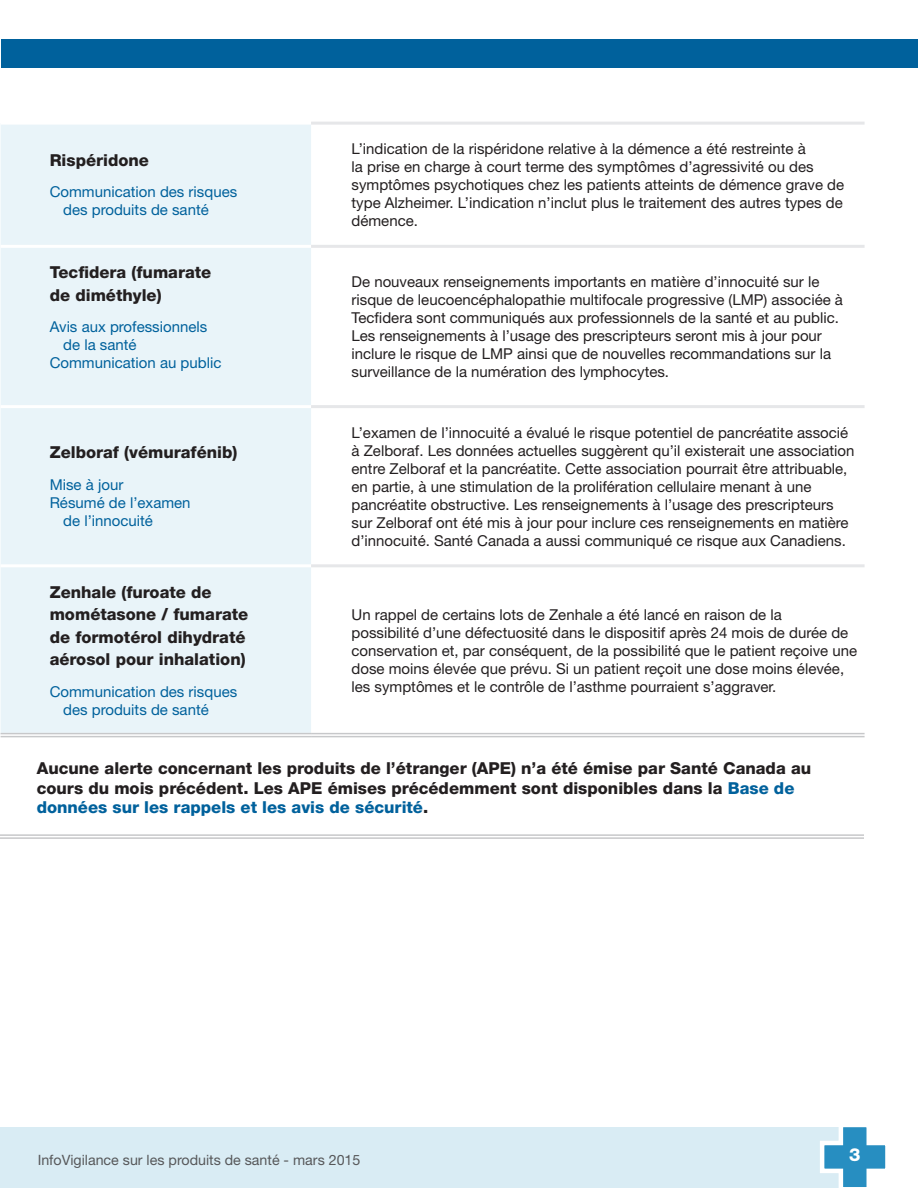
<style>
.page{position:relative;width:918px;height:1188px;background:#fff}
.page>*{position:absolute;margin:0;border:0;box-sizing:border-box;transform-origin:0 0}
.t1{font:800 18px "Helvetica Neue LT Std";color:#fff}
.Recap_-_Product{font:800 16.5px/22.5px "Helvetica Neue LT Std";color:#231f20}
.Text_-_Body{font:15px/18px "Helvetica Neue LT Std";color:#231f20}
.Recap_-_Com_Type{font:15px/18px "Helvetica Neue LT Std";color:#00619c}
.t2{font:14.25px "Helvetica Neue LT Std";color:#57585a}
.s1{color:#00619c}
</style>
<div class="page">
<div style="left:1px;top:1127px;width:854px;height:61px;background:#d9ecf4"></div>
<hr style="left:0;top:1127px;width:1px;height:61px;background:#d9ecf4">
<svg style="left:820px;top:1127px;width:66px;height:61px"></svg>
<div style="left:1px;top:39px;width:917px;height:29px;background:#00619c"></div>
<div style="left:1px;top:125px;width:310px;height:608px;background:#e9f4f9"></div>
<hr style="left:1px;top:733px;width:310px;height:4px;background:#f1f1f1">
<hr style="left:311px;top:733px;width:554px;height:4px;background:#f4f4f5">
<hr style="left:1px;top:245px;width:310px;height:3px;background:#fff">
<hr style="left:1px;top:405px;width:310px;height:3px;background:#fff">
<hr style="left:1px;top:564px;width:310px;height:3px;background:#fff">
<hr style="left:1px;top:733px;width:310px;height:1px;background:#c7c8ca">
<hr style="left:1px;top:736px;width:310px;height:1px;background:#c7c8ca">
<hr style="left:311px;top:733px;width:554px;height:1px;background:#c7c8ca">
<hr style="left:311px;top:736px;width:554px;height:1px;background:#c7c8ca">
<hr style="left:311px;top:122px;width:554px;height:3px;background:#e6e7e9">
<hr style="left:311px;top:245px;width:554px;height:3px;background:#e6e7e9">
<hr style="left:311px;top:405px;width:554px;height:3px;background:#e6e7e9">
<hr style="left:311px;top:564px;width:554px;height:3px;background:#e6e7e9">
<hr style="left:0;top:834px;width:864px;height:2px;background:#c7c8ca">
<hr style="left:0;top:837px;width:864px;height:2px;background:#c7c8ca">
<p class="Recap_-_Product" style="left:50px;top:149px;width:101px">Rispéridone</p>
<p class="Recap_-_Com_Type" style="left:63px;top:183px;width:176px;text-indent:-14px">Communication des risques des produits de santé</p>
<p class="Recap_-_Product" style="left:50px;top:261px;width:163px">Tecfidera (fumarate de diméthyle)</p>
<p class="Recap_-_Com_Type" style="left:63px;top:318px;width:146px;text-indent:-14px">Avis aux professionnels de la santé</p>
<p class="Recap_-_Com_Type" style="left:50px;top:354px;width:173px">Communication au public</p>
<p class="Recap_-_Product" style="left:50px;top:441px;width:189px">Zelboraf (vémurafénib)</p>
<p class="Recap_-_Com_Type" style="left:50px;top:475px;width:75px">Mise à jour</p>
<p class="Recap_-_Com_Type" style="left:63px;top:493px;width:129px;text-indent:-14px">Résumé de l’examen de l’innocuité</p>
<p class="Recap_-_Product" style="left:50px;top:581px;width:200px">Zenhale (furoate de mométasone / fumarate de formotérol dihydraté aérosol pour inhalation)</p>
<p class="Recap_-_Com_Type" style="left:63px;top:682px;width:176px;text-indent:-14px">Communication des risques des produits de santé</p>
<p class="Text_-_Body" style="left:352px;top:140px;width:494px">L’indication de la rispéridone relative à la démence a été restreinte à<br>la prise en charge à court terme des symptômes d’agressivité ou des symptômes psychotiques chez les patients atteints de démence grave de type Alzheimer. L’indication n’inclut plus le traitement des autres types de démence.</p>
<p class="Text_-_Body" style="left:352px;top:272px;width:493px">De nouveaux renseignements importants en matière d’innocuité sur le risque de leucoencéphalopathie multifocale progressive (LMP) associée à Tecfidera sont communiqués aux professionnels de la santé et au public.<br>Les renseignements à l’usage des prescripteurs seront mis à jour pour inclure le risque de LMP ainsi que de nouvelles recommandations sur la surveillance de la numération des lymphocytes.</p>
<p class="Text_-_Body" style="left:352px;top:423px;width:504px">L’examen de l’innocuité a évalué le risque potentiel de pancréatite associé à Zelboraf. Les données actuelles suggèrent qu’il existerait une association entre Zelboraf et la pancréatite. Cette association pourrait être attribuable, en partie, à une stimulation de la prolifération cellulaire menant à une pancréatite obstructive. Les renseignements à l’usage des prescripteurs sur Zelboraf ont été mis à jour pour inclure ces renseignements en matière d’innocuité. Santé Canada a aussi communiqué ce risque aux Canadiens.</p>
<p class="Text_-_Body" style="left:352px;top:605px;width:507px">Un rappel de certains lots de Zenhale a été lancé en raison de la<br>possibilité d’une défectuosité dans le dispositif après 24 mois de durée de conservation et, par conséquent, de la possibilité que le patient reçoive une dose moins élevée que prévu. Si un patient reçoit une dose moins élevée, les symptômes et le contrôle de l’asthme pourraient s’aggraver.</p>
<p class="Recap_-_Product" style="left:37px;top:758px;width:776px;line-height:19.5px">Aucune alerte concernant les produits de l’étranger (APE) n’a été émise par Santé Canada au cours du mois précédent. Les APE émises précédemment sont disponibles dans la <span class="s1">Base de données sur les rappels et les avis de sécurité</span>.</p>
<p class="t2" style="left:38px;top:1152px;width:324px">InfoVigilance sur les produits de santé - mars 2015</p>
<p class="t1" style="left:849px;top:1144px;width:13px">3</p>
</div>
